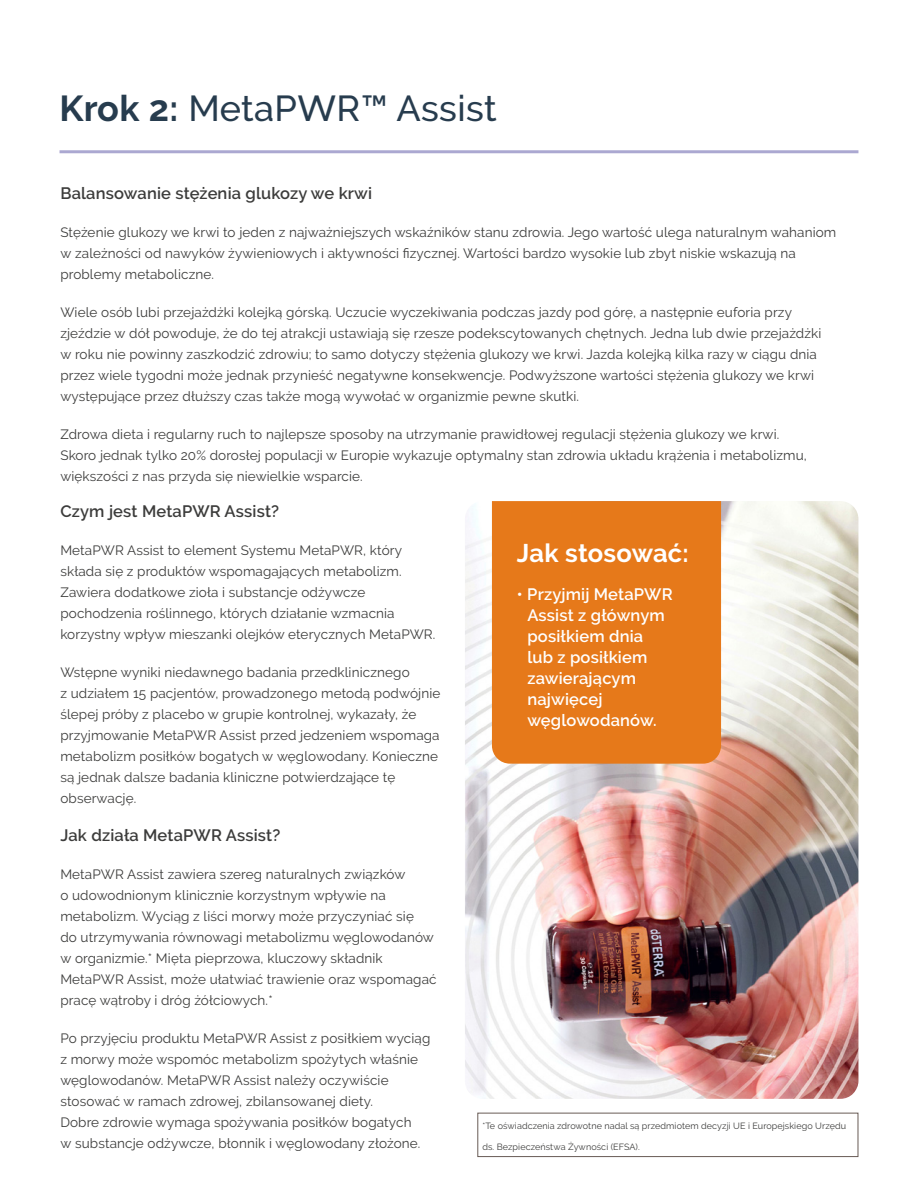
<style>
.page{position:relative;width:918px;height:1188px;background:#fff}
.page>*{position:absolute;margin:0;border:0;box-sizing:border-box;transform-origin:0 0}
.t1{font:500 36px "Raleway";letter-spacing:.01em;color:#273c4e}
.t2{font:700 25.5px "Raleway";letter-spacing:.01em;color:#fff}
.t3{font:600 16.5px/21px "Raleway";letter-spacing:.01em;color:#fff}
.t4{font:600 16.5px "Raleway";letter-spacing:.01em;color:#3c3c3b}
.t5{font:13.5px/21px "Raleway";letter-spacing:.01em;color:#3c3c3b}
.t6{font:9px "Raleway";letter-spacing:.01em;color:#3c3c3b}
.s1{font-weight:700}
</style>
<div class="page">
<hr style="left:60px;top:150px;width:798px;height:3px;background:#aba8d1">
<img style="left:465px;top:501px;width:393px;height:598px">
<div style="left:492px;top:501px;width:229px;height:263px;background:#e6791a"></div>
<div style="left:477px;top:1113px;width:381px;height:44px;border:1px solid #685b55"></div>
<h1 class="t1" style="left:60px;top:88px;width:439px"><span class="s1">Krok 2:</span> MetaPWR™ Assist</h1>
<p class="t4" style="left:60px;top:183px;width:313px">Balansowanie stężenia glukozy we krwi</p>
<p class="t5" style="left:60px;top:221px;width:777px">Stężenie glukozy we krwi to jeden z najważniejszych wskaźników stanu zdrowia. Jego wartość ulega naturalnym wahaniom w zależności od nawyków żywieniowych i aktywności fizycznej. Wartości bardzo wysokie lub zbyt niskie wskazują na problemy metaboliczne.</p>
<p class="t5" style="left:60px;top:301px;width:763px">Wiele osób lubi przejażdżki kolejką górską. Uczucie wyczekiwania podczas jazdy pod górę, a następnie euforia przy zjeździe w dół powoduje, że do tej atrakcji ustawiają się rzesze podekscytowanych chętnych. Jedna lub dwie przejażdżki w roku nie powinny zaszkodzić zdrowiu; to samo dotyczy stężenia glukozy we krwi. Jazda kolejką kilka razy w ciągu dnia przez wiele tygodni może jednak przynieść negatywne konsekwencje. Podwyższone wartości stężenia glukozy we krwi występujące przez dłuższy czas także mogą wywołać w organizmie pewne skutki.</p>
<p class="t5" style="left:60px;top:424px;width:748px">Zdrowa dieta i regularny ruch to najlepsze sposoby na utrzymanie prawidłowej regulacji stężenia glukozy we krwi.<br>Skoro jednak tylko 20% dorosłej populacji w Europie wykazuje optymalny stan zdrowia układu krążenia i metabolizmu, większości z nas przyda się niewielkie wsparcie.</p>
<p class="t4" style="left:60px;top:501px;width:220px">Czym jest MetaPWR Assist?</p>
<p class="t5" style="left:60px;top:539px;width:377px">MetaPWR Assist to element Systemu MetaPWR, który składa się z produktów wspomagających metabolizm.<br>Zawiera dodatkowe zioła i substancje odżywcze pochodzenia roślinnego, których działanie wzmacnia korzystny wpływ mieszanki olejków eterycznych MetaPWR.</p>
<p class="t5" style="left:60px;top:661px;width:381px">Wstępne wyniki niedawnego badania przedklinicznego<br>z udziałem 15 pacjentów, prowadzonego metodą podwójnie ślepej próby z placebo w grupie kontrolnej, wykazały, że przyjmowanie MetaPWR Assist przed jedzeniem wspomaga metabolizm posiłków bogatych w węglowodany. Konieczne są jednak dalsze badania kliniczne potwierdzające tę obserwację.</p>
<p class="t4" style="left:60px;top:825px;width:222px">Jak działa MetaPWR Assist?</p>
<p class="t5" style="left:60px;top:863px;width:378px">MetaPWR Assist zawiera szereg naturalnych związków<br>o udowodnionym klinicznie korzystnym wpływie na metabolizm. Wyciąg z liści morwy może przyczyniać się<br>do utrzymywania równowagi metabolizmu węglowodanów w organizmie.* Mięta pieprzowa, kluczowy składnik MetaPWR Assist, może ułatwiać trawienie oraz wspomagać pracę wątroby i dróg żółciowych.*</p>
<p class="t5" style="left:60px;top:1027px;width:372px">Po przyjęciu produktu MetaPWR Assist z posiłkiem wyciąg z morwy może wspomóc metabolizm spożytych właśnie węglowodanów. MetaPWR Assist należy oczywiście stosować w ramach zdrowej, zbilansowanej diety.<br>Dobre zdrowie wymaga spożywania posiłków bogatych<br>w substancje odżywcze, błonnik i węglowodany złożone.</p>
<h2 class="t2" style="left:517px;top:539px;width:173px">Jak stosować:</h2>
<p class="t3" style="left:527px;top:584px;width:147px;text-indent:-10px">• Przyjmij MetaPWR<br>Assist z głównym posiłkiem dnia lub z posiłkiem zawierającym najwięcej węglowodanów.</p>
<p class="t6" style="left:482px;top:1120px;width:365px">*Te oświadczenia zdrowotne nadal są przedmiotem decyzji UE i Europejskiego Urzędu</p>
<p class="t6" style="left:482px;top:1141px;width:159px">ds. Bezpieczeństwa Żywności (EFSA).</p>
</div>
